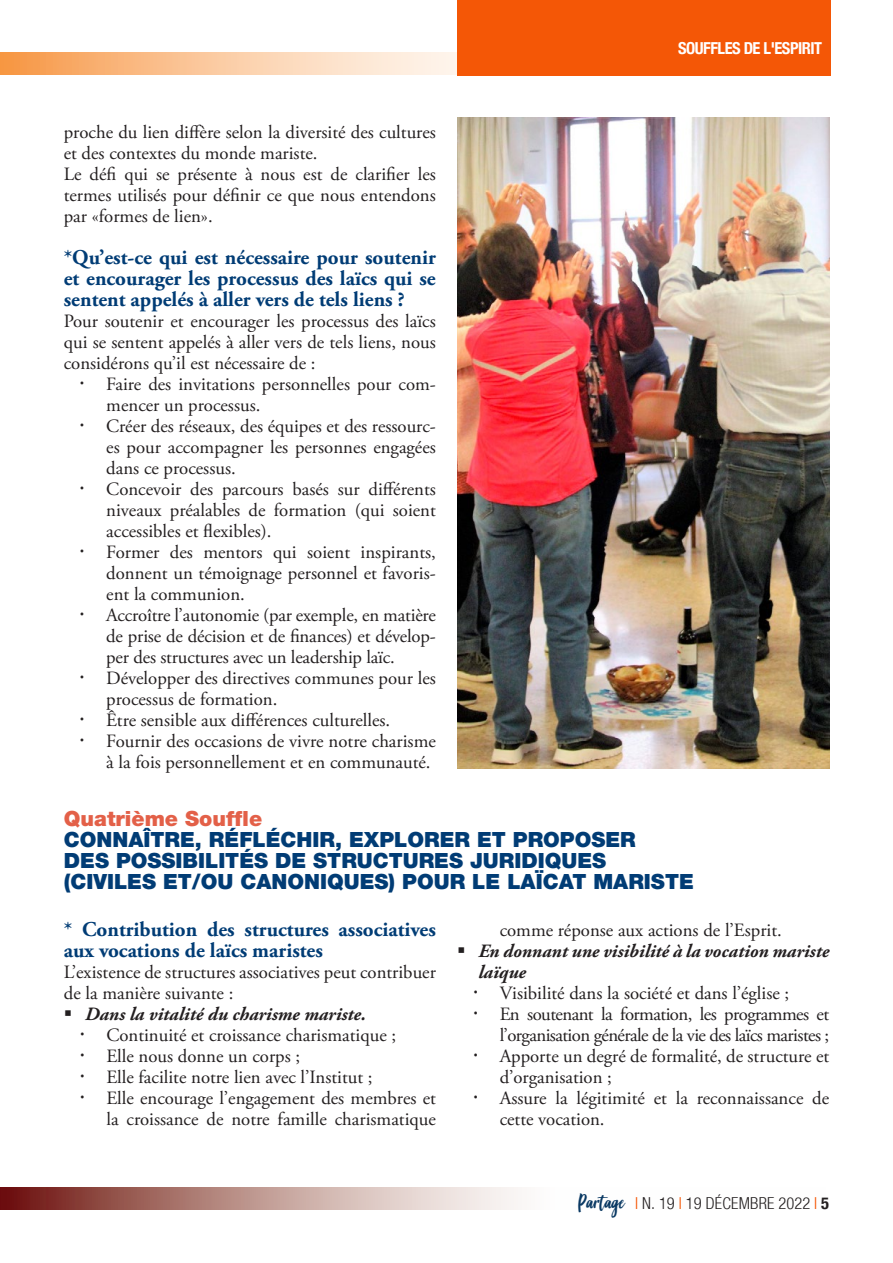
<style>
.page{position:relative;width:893px;height:1263px;background:#fff}
.page>*{position:absolute;margin:0;border:0;box-sizing:border-box;transform-origin:0 0}
.Heading_6{font:700 21px/21px "Adobe Garamond Pro";color:#013c75;text-align:justify}
.DidacaliaFotos{font:900 21px "Helvetica Neue";color:#013c75}
.DidacaliaFotos-2{font:900 21px "Helvetica Neue";color:#e36048}
.t1{font:18.75px/21px "Adobe Garamond Pro";color:#231f20}
.t2{font:18.75px/21px "Adobe Garamond Pro";letter-spacing:-.03em;color:#231f20}
.t3{font:italic 700 18.75px/21px "Adobe Garamond Pro";color:#231f20}
.t4{font:300 condensed 16.5px "Helvetica Neue";letter-spacing:.015em;color:#231f20}
.Testo_normal{font:700 condensed 16.5px "Helvetica Neue";letter-spacing:-.03em;color:#fff}
.Testo_normal-2{font:700 condensed 16.5px "Helvetica Neue";color:#fff}
.s1{font-family:"Good Vibes";font-weight:400;font-stretch:normal;font-size:22.5px;color:#0a3963}
.s2{color:#f45706}
.s3{font-weight:700}
</style>
<div class="page">
<svg style="left:0;top:53px;width:457px;height:22px;background:#fbcaa1"></svg>
<svg style="left:0;top:1187px;width:518px;height:22px;background:#bb918b"></svg>
<div style="left:457px;top:0;width:374px;height:75px;background:#f45706"></div>
<img style="left:457px;top:117px;width:372px;height:651px">
<p class="t1" style="left:64px;top:122px;width:373px">proche du lien diffère selon la diversité des cultures et des contextes du monde mariste.</p>
<p class="t1" style="left:64px;top:164px;width:374px;text-align:justify">Le défi qui se présente à nous est de clarifier les termes utilisés pour définir ce que nous entendons par «formes de lien».</p>
<p class="Heading_6" style="left:64px;top:247px;width:374px">*Qu’est-ce qui est nécessaire pour soutenir et encourager les processus des laïcs qui se sentent appelés à aller vers de tels liens ?</p>
<p class="t1" style="left:64px;top:311px;width:374px;text-align:justify">Pour soutenir et encourager les processus des laïcs qui se sentent appelés à aller vers de tels liens, nous considérons qu’il est nécessaire de :</p>
<p class="t1" style="left:106px;top:374px;width:331px">Faire des invitations personnelles pour com&shy;mencer un processus.</p>
<p class="t1" style="left:106px;top:416px;width:331px;text-align:justify">Créer des réseaux, des équipes et des ressourc&shy;es pour accompagner les personnes engagées dans ce processus.</p>
<p class="t1" style="left:106px;top:479px;width:331px;text-align:justify">Concevoir des parcours basés sur différents niveaux préalables de formation (qui soient accessibles et flexibles).</p>
<p class="t1" style="left:106px;top:542px;width:331px;text-align:justify">Former des mentors qui soient inspirants, donnent un témoignage personnel et favoris&shy;ent la communion.</p>
<p class="t1" style="left:106px;top:605px;width:331px;text-align:justify">Accroître l’autonomie (par exemple, en matière de prise de décision et de finances) et dévelop&shy;per des structures avec un leadership laïc.</p>
<p class="t1" style="left:106px;top:668px;width:331px">Développer des directives communes pour les processus de formation.</p>
<p class="t1" style="left:106px;top:710px;width:286px">Être sensible aux différences culturelles.</p>
<p class="t1" style="left:106px;top:731px;width:331px">Fournir des occasions de vivre notre charisme à la fois personnellement et en communauté.</p>
<p class="Testo_normal-2" style="left:672px;top:34px;width:152px">SECRETARIAT OF LAITY</p>
<p class="Testo_normal" style="left:678px;top:34px;width:146px">SOUFFLES DE L'ESPIRIT</p>
<p class="DidacaliaFotos-2" style="left:64px;top:806px;width:200px">Quatrième Souffle</p>
<p class="DidacaliaFotos" style="left:64px;top:827px;width:573px">CONNAÎTRE, RÉFLÉCHIR, EXPLORER ET PROPOSER</p>
<p class="DidacaliaFotos" style="left:64px;top:848px;width:544px">DES POSSIBILITÉS DE STRUCTURES JURIDIQUES</p>
<p class="DidacaliaFotos" style="left:64px;top:869px;width:631px">(CIVILES ET/OU CANONIQUES) POUR LE LAÏCAT MARISTE</p>
<p class="Heading_6" style="left:64px;top:919px;width:374px">* Contribution des structures associatives aux vocations de laïcs maristes</p>
<p class="t1" style="left:64px;top:962px;width:374px">L’existence de structures associatives peut contribuer de la manière suivante :</p>
<p class="t3" style="left:64px;top:1004px;width:304px">▪ Dans la vitalité du charisme mariste.</p>
<p class="t1" style="left:106px;top:1025px;width:291px">Continuité et croissance charismatique ;</p>
<p class="t1" style="left:106px;top:1046px;width:195px">Elle nous donne un corps ;</p>
<p class="t1" style="left:106px;top:1067px;width:268px">Elle facilite notre lien avec l’Institut ;</p>
<p class="t1" style="left:106px;top:1088px;width:331px">Elle encourage l’engagement des membres et la croissance de notre famille charismatique</p>
<p class="t1" style="left:500px;top:920px;width:284px">comme réponse aux actions de l’Esprit.</p>
<p class="t3" style="left:478px;top:941px;width:352px;text-indent:-21px">▪ En donnant une visibilité à la vocation mariste laïque</p>
<p class="t1" style="left:500px;top:983px;width:291px">Visibilité dans la société et dans l’église ;</p>
<p class="t2" style="left:500px;top:1004px;width:331px">En soutenant la formation, les programmes et l’organisation générale de la vie des laïcs maristes ;</p>
<p class="t1" style="left:500px;top:1046px;width:331px">Apporte un degré de formalité, de structure et d’organisation ;</p>
<p class="t1" style="left:500px;top:1088px;width:331px">Assure la légitimité et la reconnaissance de cette vocation.</p>
<p class="t4" style="left:578px;top:1194px;width:253px"><span class="s1">Partage</span> <span class="s2">I</span> N. 19 <span class="s2">I</span> 19 DÉCEMBRE 2022 <span class="s2">I</span> <span class="s3">5</span></p>
</div>
